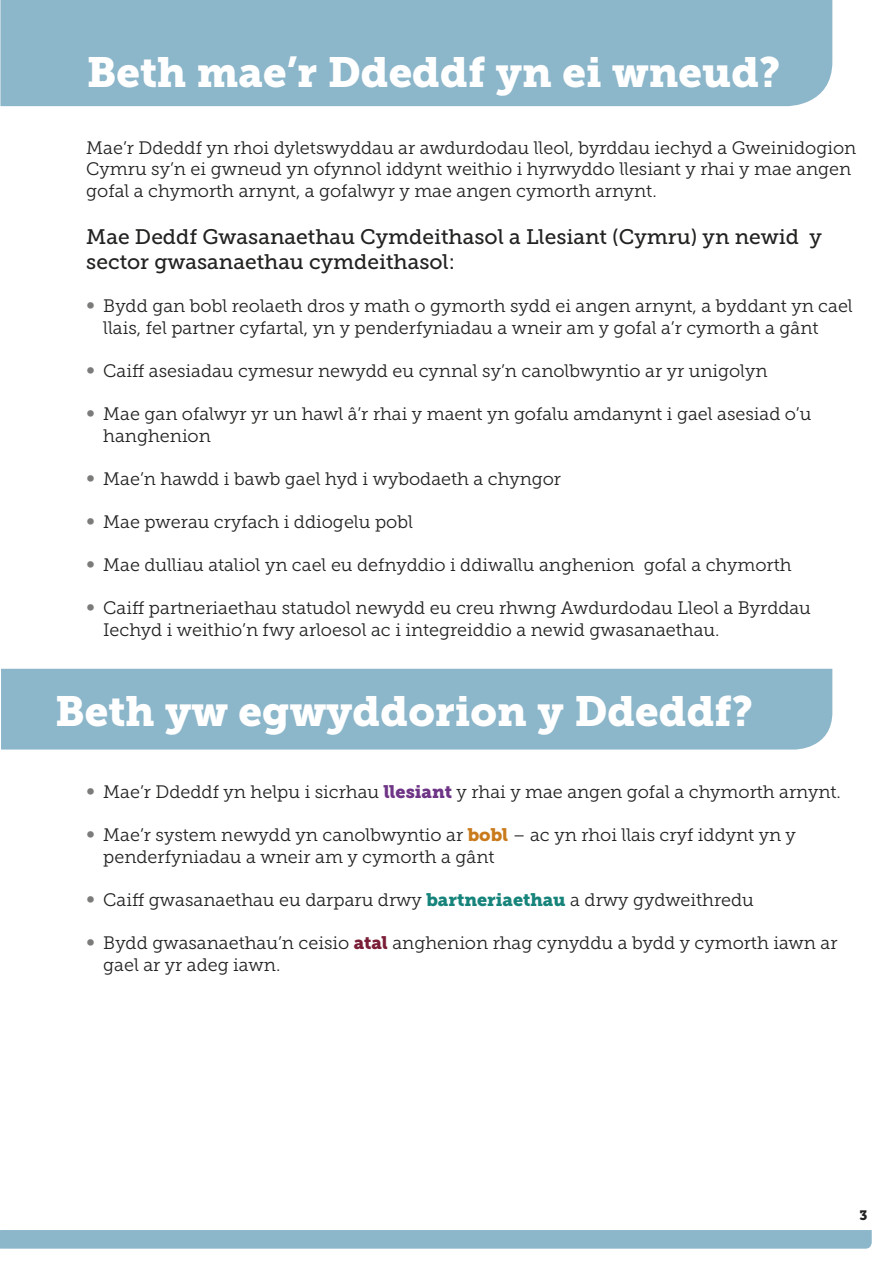
<style>
.page{position:relative;width:893px;height:1263px;background:#fff}
.page>*{position:absolute;margin:0;border:0;box-sizing:border-box;transform-origin:0 0}
.Main_Body{font:42px "Museo Slab 900";color:#fff}
.Main_Body-2{font:21px/25.2px "Museo Slab 500";color:#222221}
.Main_Body-3{font:18px/21.8px "Museo Slab 300";color:#222221}
.t1{font:13.5px "Museo Slab 900";color:#222221}
.s1{font-family:"Helvetica";font-weight:300;color:#7b7b7a}
.s2{font-family:"Museo Slab 900";color:#6e3486}
.s3{font-family:"Museo Slab 900";color:#c97b1c}
.s4{font-family:"Museo Slab 900";color:#17847b}
.s5{font-family:"Museo Slab 900";color:#7a1d36}
</style>
<div class="page">
<div style="left:0;top:0;width:832px;height:106px;background:#8cb6ca"></div>
<div style="left:1px;top:669px;width:831px;height:80px;background:#8cb6ca"></div>
<div style="left:0;top:1230px;width:872px;height:18px;background:#8cb6ca"></div>
<p class="Main_Body" style="left:87px;top:48px;width:695px">Beth mae’r Ddeddf yn ei wneud?</p>
<p class="Main_Body-3" style="left:86px;top:137px;width:771px">Mae’r Ddeddf yn rhoi dyletswyddau ar awdurdodau lleol, byrddau iechyd a Gweinidogion<br>Cymru sy’n ei gwneud yn ofynnol iddynt weithio i hyrwyddo llesiant y rhai y mae angen gofal a chymorth arnynt, a gofalwyr y mae angen cymorth arnynt.</p>
<p class="Main_Body-2" style="left:86px;top:224px;width:737px">Mae Deddf Gwasanaethau Cymdeithasol a Llesiant (Cymru) yn newid y sector gwasanaethau cymdeithasol:</p>
<p class="Main_Body-3" style="left:103px;top:295px;width:751px;text-indent:-17px"><span class="s1">•</span> Bydd gan bobl reolaeth dros y math o gymorth sydd ei angen arnynt, a byddant yn cael llais, fel partner cyfartal, yn y penderfyniadau a wneir am y gofal a’r cymorth a gânt</p>
<p class="Main_Body-3" style="left:86px;top:360px;width:683px"><span class="s1">•</span> Caiff asesiadau cymesur newydd eu cynnal sy’n canolbwyntio ar yr unigolyn</p>
<p class="Main_Body-3" style="left:103px;top:403px;width:710px;text-indent:-17px"><span class="s1">•</span> Mae gan ofalwyr yr un hawl â’r rhai y maent yn gofalu amdanynt i gael asesiad o’u hanghenion</p>
<p class="Main_Body-3" style="left:86px;top:468px;width:476px"><span class="s1">•</span> Mae’n hawdd i bawb gael hyd i wybodaeth a chyngor</p>
<p class="Main_Body-3" style="left:86px;top:511px;width:328px"><span class="s1">•</span> Mae pwerau cryfach i ddiogelu pobl</p>
<p class="Main_Body-3" style="left:86px;top:554px;width:707px"><span class="s1">•</span> Mae dulliau ataliol yn cael eu defnyddio i ddiwallu anghenion gofal a chymorth</p>
<p class="Main_Body-3" style="left:103px;top:597px;width:709px;text-indent:-17px"><span class="s1">•</span> Caiff partneriaethau statudol newydd eu creu rhwng Awdurdodau Lleol a Byrddau<br>Iechyd i weithio’n fwy arloesol ac i integreiddio a newid gwasanaethau.</p>
<p class="Main_Body" style="left:55px;top:687px;width:700px">Beth yw egwyddorion y Ddeddf?</p>
<p class="Main_Body-3" style="left:86px;top:781px;width:756px"><span class="s1">•</span> Mae’r Ddeddf yn helpu i sicrhau <span class="s2">llesiant</span> y rhai y mae angen gofal a chymorth arnynt.</p>
<p class="Main_Body-3" style="left:103px;top:824px;width:694px;text-indent:-17px"><span class="s1">•</span> Mae’r system newydd yn canolbwyntio ar <span class="s3">bobl</span> – ac yn rhoi llais cryf iddynt yn y penderfyniadau a wneir am y cymorth a gânt</p>
<p class="Main_Body-3" style="left:86px;top:889px;width:669px"><span class="s1">•</span> Caiff gwasanaethau eu darparu drwy <span class="s4">bartneriaethau</span> a drwy gydweithredu</p>
<p class="Main_Body-3" style="left:103px;top:932px;width:736px;text-indent:-17px"><span class="s1">•</span> Bydd gwasanaethau’n ceisio <span class="s5">atal</span> anghenion rhag cynyddu a bydd y cymorth iawn ar gael ar yr adeg iawn.</p>
<p class="t1" style="left:859px;top:1208px;width:9px">3</p>
</div>
